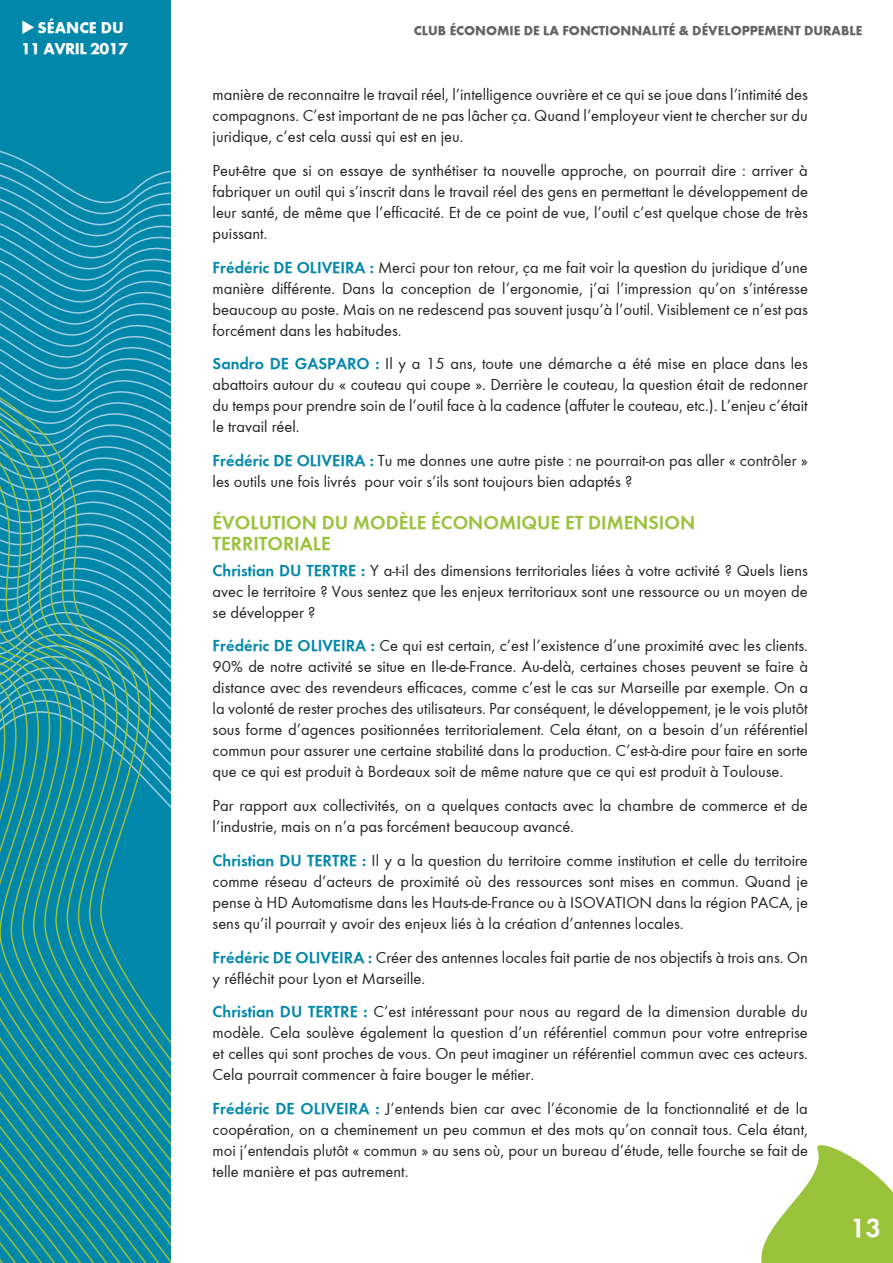
<style>
.page{position:relative;width:893px;height:1263px;background:#fff}
.page>*{position:absolute;margin:0;border:0;box-sizing:border-box;transform-origin:0 0}
.t1{font:700 27px "Function";color:#fff}
.t2{font:700 19.5px/21px "Function";color:#9ac23b}
.t3{font:16.5px/21px "Function";color:#231f20;text-align:justify}
.t4{font:16.2px "Function LH Heavy";letter-spacing:-.03em;color:#fff}
.t5{font:16.2px "Function LH Heavy";color:#fff}
.t6{font:13.5px "Function LH Heavy";color:#636366}
.s1{font-weight:700;color:#0087aa}
</style>
<div class="page">
<svg style="left:761px;top:1145px;width:132px;height:118px"></svg>
<svg style="left:0;top:0;width:170px;height:1263px;background:#1590a5"></svg>
<p class="t5" style="left:21px;top:18px;width:104px">◆SÉANCE DU</p>
<p class="t6" style="left:414px;top:22px;width:450px">CLUB ÉCONOMIE DE LA FONCTIONNALITÉ &amp; DÉVELOPPEMENT DURABLE</p>
<p class="t4" style="left:21px;top:39px;width:108px">11 AVRIL 2017</p>
<p class="t3" style="left:213px;top:84px;width:597px">manière de reconnaitre le travail réel, l’intelligence ouvrière et ce qui se joue dans l’intimité des compagnons. C’est important de ne pas lâcher ça. Quand l’employeur vient te chercher sur du juridique, c’est cela aussi qui est en jeu.</p>
<p class="t3" style="left:213px;top:160px;width:597px">Peut-être que si on essaye de synthétiser ta nouvelle approche, on pourrait dire : arriver à fabriquer un outil qui s’inscrit dans le travail réel des gens en permettant le développement de leur santé, de même que l’efficacité. Et de ce point de vue, l’outil c’est quelque chose de très puissant.</p>
<p class="t3" style="left:213px;top:257px;width:597px"><span class="s1">Frédéric DE OLIVEIRA :</span> Merci pour ton retour, ça me fait voir la question du juridique d’une manière différente. Dans la conception de l’ergonomie, j’ai l’impression qu’on s’intéresse beaucoup au poste. Mais on ne redescend pas souvent jusqu’à l’outil. Visiblement ce n’est pas forcément dans les habitudes.</p>
<p class="t3" style="left:213px;top:353px;width:597px"><span class="s1">Sandro DE GASPARO :</span> Il y a 15 ans, toute une démarche a été mise en place dans les abattoirs autour du « couteau qui coupe ». Derrière le couteau, la question était de redonner du temps pour prendre soin de l’outil face à la cadence (affuter le couteau, etc.). L’enjeu c’était le travail réel.</p>
<p class="t3" style="left:213px;top:450px;width:597px"><span class="s1">Frédéric DE OLIVEIRA :</span> Tu me donnes une autre piste : ne pourrait-on pas aller « contrôler » les outils une fois livrés pour voir s’ils sont toujours bien adaptés ?</p>
<p class="t2" style="left:213px;top:512px;width:484px">ÉVOLUTION DU MODÈLE ÉCONOMIQUE ET DIMENSION<br>TERRITORIALE</p>
<p class="t3" style="left:213px;top:560px;width:597px"><span class="s1">Christian DU TERTRE :</span> Y a-t-il des dimensions territoriales liées à votre activité ? Quels liens avec le territoire ? Vous sentez que les enjeux territoriaux sont une ressource ou un moyen de se développer ?</p>
<p class="t3" style="left:213px;top:635px;width:597px"><span class="s1">Frédéric DE OLIVEIRA :</span> Ce qui est certain, c’est l’existence d’une proximité avec les clients.<br>90% de notre activité se situe en Ile-de-France. Au-delà, certaines choses peuvent se faire à distance avec des revendeurs efficaces, comme c’est le cas sur Marseille par exemple. On a la volonté de rester proches des utilisateurs. Par conséquent, le développement, je le vois plutôt sous forme d’agences positionnées territorialement. Cela étant, on a besoin d’un référentiel commun pour assurer une certaine stabilité dans la production. C’est-à-dire pour faire en sorte que ce qui est produit à Bordeaux soit de même nature que ce qui est produit à Toulouse.</p>
<p class="t3" style="left:213px;top:795px;width:597px">Par rapport aux collectivités, on a quelques contacts avec la chambre de commerce et de l’industrie, mais on n’a pas forcément beaucoup avancé.</p>
<p class="t3" style="left:213px;top:850px;width:597px"><span class="s1">Christian DU TERTRE :</span> Il y a la question du territoire comme institution et celle du territoire comme réseau d’acteurs de proximité où des ressources sont mises en commun. Quand je pense à HD Automatisme dans les Hauts-de-France ou à ISOVATION dans la région PACA, je sens qu’il pourrait y avoir des enjeux liés à la création d’antennes locales.</p>
<p class="t3" style="left:213px;top:947px;width:597px"><span class="s1">Frédéric DE OLIVEIRA :</span> Créer des antennes locales fait partie de nos objectifs à trois ans. On y réfléchit pour Lyon et Marseille.</p>
<p class="t3" style="left:213px;top:1001px;width:597px"><span class="s1">Christian DU TERTRE :</span> C’est intéressant pour nous au regard de la dimension durable du modèle. Cela soulève également la question d’un référentiel commun pour votre entreprise et celles qui sont proches de vous. On peut imaginer un référentiel commun avec ces acteurs.<br>Cela pourrait commencer à faire bouger le métier.</p>
<p class="t3" style="left:213px;top:1098px;width:597px"><span class="s1">Frédéric DE OLIVEIRA :</span> J’entends bien car avec l’économie de la fonctionnalité et de la coopération, on a cheminement un peu commun et des mots qu’on connait tous. Cela étant, moi j’entendais plutôt « commun » au sens où, pour un bureau d’étude, telle fourche se fait de telle manière et pas autrement.</p>
<p class="t1" style="left:850px;top:1212px;width:32px">13</p>
</div>
